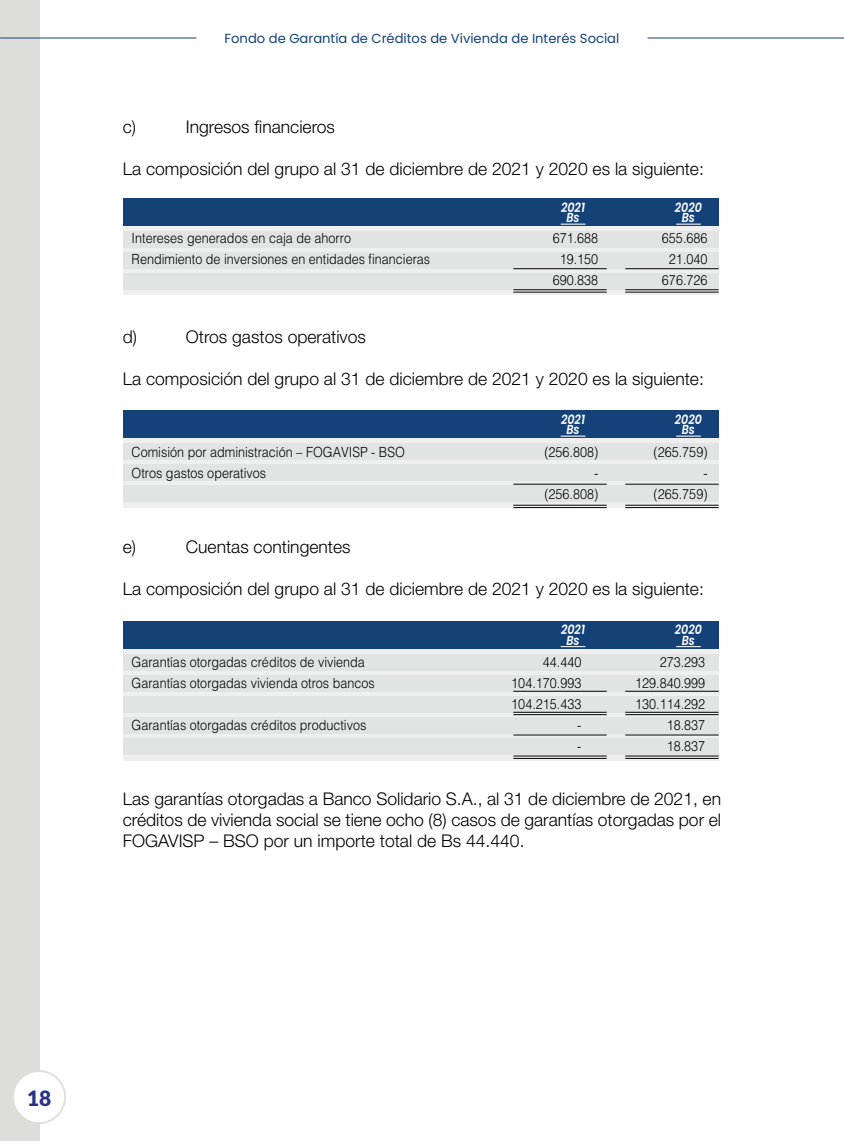
<style>
.page{position:relative;width:844px;height:1141px;background:#fff}
.page>*{position:absolute;margin:0;border:0;box-sizing:border-box;transform-origin:0 0}
.t1{font:900 21px "Lato";color:#283583}
.t2{font:300 17.5px/21px "Helvetica Neue LT Std";color:#000;text-align:justify}
.t3{font:300 14px "Helvetica LT Std";color:#020203;scale:.9 1}
.t4{font:13.12px "Poppins";color:#144178}
.t5{font:italic 600 13.12px/10.5px "Poppins";color:#fff;text-align:center;scale:.85 1}
</style>
<div class="page">
<div style="left:0;top:0;width:39px;height:1141px;background:#dddddc"></div>
<div style="left:13px;top:1071px;width:52px;height:52px;background:#fff;border-radius:50%"></div>
<div style="left:12px;top:1070px;width:54px;height:54px;border:2px solid #dddddc;border-radius:50%"></div>
<hr style="left:0;top:38px;width:196px;height:1px;background:#144178">
<hr style="left:647px;top:38px;width:196px;height:1px;background:#144178">
<svg style="left:123px;top:226px;width:595px;height:69px;fill:#efeff0"></svg>
<div style="left:123px;top:232px;width:595px;height:16px;background:#e2e3e3"></div>
<div style="left:123px;top:253px;width:595px;height:16px;background:#e2e3e3"></div>
<div style="left:123px;top:274px;width:595px;height:16px;background:#e2e3e3"></div>
<div style="left:123px;top:199px;width:595px;height:27px;background:#144177"></div>
<svg style="left:560px;top:224px;width:25px;height:1px"></svg>
<svg style="left:676px;top:224px;width:24px;height:1px"></svg>
<hr style="left:625px;top:292px;width:93px;height:1px;background:#020203">
<hr style="left:625px;top:289px;width:93px;height:1px;background:#020203">
<hr style="left:513px;top:292px;width:93px;height:1px;background:#020203">
<hr style="left:513px;top:289px;width:93px;height:1px;background:#020203">
<hr style="left:625px;top:268px;width:93px;height:1px;background:#020203">
<hr style="left:513px;top:268px;width:93px;height:1px;background:#020203">
<svg style="left:123px;top:438px;width:595px;height:69px;fill:#efeff0"></svg>
<div style="left:123px;top:444px;width:595px;height:16px;background:#e2e3e3"></div>
<div style="left:123px;top:465px;width:595px;height:16px;background:#e2e3e3"></div>
<div style="left:123px;top:486px;width:595px;height:16px;background:#e2e3e3"></div>
<div style="left:123px;top:411px;width:595px;height:27px;background:#144177"></div>
<svg style="left:560px;top:436px;width:25px;height:1px"></svg>
<svg style="left:676px;top:436px;width:24px;height:1px"></svg>
<hr style="left:625px;top:507px;width:93px;height:1px;background:#020203">
<hr style="left:625px;top:505px;width:93px;height:1px;background:#020203">
<hr style="left:513px;top:507px;width:93px;height:1px;background:#020203">
<hr style="left:513px;top:505px;width:93px;height:1px;background:#020203">
<hr style="left:625px;top:484px;width:93px;height:1px;background:#020203">
<hr style="left:513px;top:484px;width:93px;height:1px;background:#020203">
<svg style="left:123px;top:649px;width:595px;height:112px;fill:#efeff0"></svg>
<div style="left:123px;top:654px;width:595px;height:16px;background:#e2e3e3"></div>
<div style="left:123px;top:675px;width:595px;height:16px;background:#e2e3e3"></div>
<div style="left:123px;top:696px;width:595px;height:16px;background:#e2e3e3"></div>
<div style="left:123px;top:717px;width:595px;height:16px;background:#e2e3e3"></div>
<div style="left:123px;top:738px;width:595px;height:16px;background:#e2e3e3"></div>
<div style="left:123px;top:621px;width:595px;height:28px;background:#144177"></div>
<svg style="left:560px;top:646px;width:25px;height:1px"></svg>
<svg style="left:676px;top:646px;width:24px;height:1px"></svg>
<hr style="left:625px;top:714px;width:93px;height:1px;background:#020203">
<hr style="left:625px;top:712px;width:93px;height:1px;background:#020203">
<hr style="left:513px;top:714px;width:93px;height:1px;background:#020203">
<hr style="left:513px;top:712px;width:93px;height:1px;background:#020203">
<hr style="left:625px;top:691px;width:93px;height:1px;background:#020203">
<hr style="left:513px;top:691px;width:93px;height:1px;background:#020203">
<hr style="left:625px;top:758px;width:93px;height:1px;background:#020203">
<hr style="left:625px;top:756px;width:93px;height:1px;background:#020203">
<hr style="left:513px;top:758px;width:93px;height:1px;background:#020203">
<hr style="left:513px;top:756px;width:93px;height:1px;background:#020203">
<hr style="left:625px;top:735px;width:93px;height:1px;background:#020203">
<hr style="left:513px;top:735px;width:93px;height:1px;background:#020203">
<p class="t4" style="left:224px;top:31px;width:396px">Fondo de Garantía de Créditos de Vivienda de Interés Social</p>
<p class="t2" style="left:123px;top:116px;width:15px">c)</p>
<p class="t2" style="left:186px;top:116px;width:151px">Ingresos financieros</p>
<p class="t2" style="left:123px;top:158px;width:582px">La composición del grupo al 31 de diciembre de 2021 y 2020 es la siguiente:</p>
<p class="t5" style="left:561px;top:202px;width:30px">2021<br>Bs</p>
<p class="t5" style="left:674px;top:202px;width:33px">2020<br>Bs</p>
<p class="t3" style="left:132px;top:229px;width:245px">Intereses generados en caja de ahorro</p>
<p class="t3" style="left:552px;top:229px;width:52px">671.688</p>
<p class="t3" style="left:661px;top:229px;width:52px">655.686</p>
<p class="t3" style="left:132px;top:250px;width:333px">Rendimiento de inversiones en entidades financieras</p>
<p class="t3" style="left:559px;top:250px;width:44px">19.150</p>
<p class="t3" style="left:668px;top:250px;width:44px">21.040</p>
<p class="t3" style="left:552px;top:271px;width:52px">690.838</p>
<p class="t3" style="left:661px;top:271px;width:52px">676.726</p>
<p class="t2" style="left:123px;top:326px;width:16px">d)</p>
<p class="t2" style="left:186px;top:326px;width:181px">Otros gastos operativos</p>
<p class="t2" style="left:123px;top:368px;width:582px">La composición del grupo al 31 de diciembre de 2021 y 2020 es la siguiente:</p>
<p class="t5" style="left:561px;top:414px;width:30px">2021<br>Bs</p>
<p class="t5" style="left:674px;top:414px;width:33px">2020<br>Bs</p>
<p class="t3" style="left:132px;top:443px;width:305px">Comisión por administración – FOGAVISP - BSO</p>
<p class="t3" style="left:544px;top:443px;width:61px">(256.808)</p>
<p class="t3" style="left:653px;top:443px;width:61px">(265.759)</p>
<p class="t3" style="left:132px;top:464px;width:151px">Otros gastos operativos</p>
<p class="t3" style="left:594px;top:464px;width:6px">-</p>
<p class="t3" style="left:703px;top:464px;width:6px">-</p>
<p class="t3" style="left:544px;top:485px;width:61px">(256.808)</p>
<p class="t3" style="left:653px;top:485px;width:61px">(265.759)</p>
<p class="t2" style="left:123px;top:536px;width:15px">e)</p>
<p class="t2" style="left:186px;top:536px;width:166px">Cuentas contingentes</p>
<p class="t2" style="left:123px;top:578px;width:582px">La composición del grupo al 31 de diciembre de 2021 y 2020 es la siguiente:</p>
<p class="t5" style="left:561px;top:624px;width:30px">2021<br>Bs</p>
<p class="t5" style="left:674px;top:624px;width:33px">2020<br>Bs</p>
<p class="t3" style="left:132px;top:654px;width:261px">Garantías otorgadas créditos de vivienda</p>
<p class="t3" style="left:542px;top:654px;width:44px">44.440</p>
<p class="t3" style="left:659px;top:654px;width:52px">273.293</p>
<p class="t3" style="left:132px;top:675px;width:271px">Garantías otorgadas vivienda otros bancos</p>
<p class="t3" style="left:511px;top:675px;width:79px">104.170.993</p>
<p class="t3" style="left:635px;top:675px;width:79px">129.840.999</p>
<p class="t3" style="left:511px;top:696px;width:79px">104.215.433</p>
<p class="t3" style="left:635px;top:696px;width:79px">130.114.292</p>
<p class="t3" style="left:132px;top:717px;width:262px">Garantías otorgadas créditos productivos</p>
<p class="t3" style="left:577px;top:717px;width:6px">-</p>
<p class="t3" style="left:666px;top:717px;width:44px">18.837</p>
<p class="t3" style="left:577px;top:738px;width:6px">-</p>
<p class="t3" style="left:666px;top:738px;width:44px">18.837</p>
<p class="t2" style="left:123px;top:788px;width:599px">Las garantías otorgadas a Banco Solidario S.A., al 31 de diciembre de 2021, en créditos de vivienda social se tiene ocho (8) casos de garantías otorgadas por el FOGAVISP – BSO por un importe total de Bs 44.440.</p>
<p class="t1" style="left:27px;top:1085px;width:26px">18</p>
</div>
